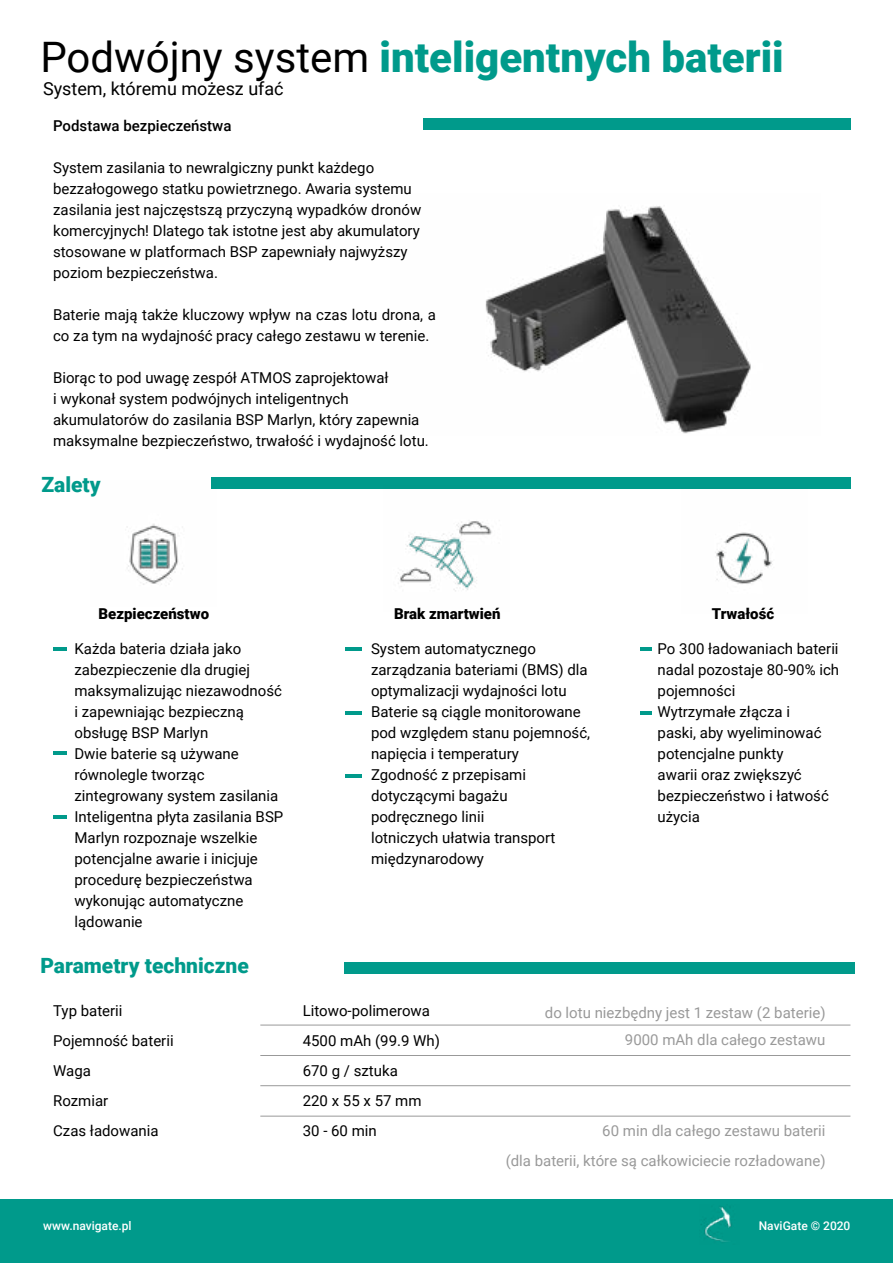
<style>
.page{position:relative;width:893px;height:1263px;background:#fff}
.page>*{position:absolute;margin:0;border:0;box-sizing:border-box;transform-origin:0 0}
.t1{font:900 42px "Roboto";color:#009a8b}
.t2{font:900 21px "Roboto";color:#009a8b}
.t3{font:18px "Roboto";color:#000}
.t4{font:15px/21px "Roboto";color:#000}
.t5{font:15px/30px "Roboto";color:#999;text-align:right}
.t6{font:900 15px "Roboto";color:#000}
.t7{font:500 15px "Roboto";color:#000}
.t8{font:500 12px "Roboto";color:#fff}
.s1{font-weight:400;color:#000}
</style>
<div class="page">
<div style="left:211px;top:477px;width:639px;height:11px;background:#009a8b"></div>
<div style="left:345px;top:963px;width:510px;height:11px;background:#009a8b"></div>
<hr style="left:260px;top:1025px;width:590px;height:1px;background:#999">
<hr style="left:260px;top:1085px;width:590px;height:1px;background:#999">
<hr style="left:260px;top:1055px;width:590px;height:1px;background:#999">
<hr style="left:260px;top:1116px;width:590px;height:1px;background:#999">
<div style="left:0;top:1199px;width:893px;height:64px;background:#009a8b"></div>
<img style="left:701px;top:1207px;width:31px;height:35px">
<img style="left:384px;top:488px;width:126px;height:104px">
<hr style="left:345px;top:648px;width:16px;height:3px;background:#009a8b">
<hr style="left:345px;top:711px;width:16px;height:3px;background:#009a8b">
<hr style="left:345px;top:774px;width:16px;height:4px;background:#009a8b">
<img style="left:681px;top:488px;width:126px;height:96px">
<svg style="left:640px;top:648px;width:12px;height:3px"></svg>
<svg style="left:640px;top:711px;width:12px;height:3px"></svg>
<img style="left:127px;top:488px;width:90px;height:97px">
<hr style="left:53px;top:647px;width:14px;height:3px;background:#009a8b">
<hr style="left:53px;top:751px;width:14px;height:4px;background:#009a8b">
<img style="left:485px;top:206px;width:266px;height:228px">
<hr style="left:53px;top:815px;width:14px;height:4px;background:#009a8b">
<div style="left:423px;top:119px;width:427px;height:11px;background:#009a8b"></div>
<h1 class="t1" style="left:40px;top:28px;width:745px"><span class="s1">Podwójny system</span> inteligentnych baterii</h1>
<p class="t3" style="left:43px;top:76px;width:242px">System, któremu możesz ufać</p>
<p class="t7" style="left:53px;top:115px;width:180px">Podstawa bezpieczeństwa</p>
<p class="t4" style="left:53px;top:156px;width:370px">System zasilania to newralgiczny punkt każdego bezzałogowego statku powietrznego. Awaria systemu zasilania jest najczęstszą przyczyną wypadków dronów komercyjnych! Dlatego tak istotne jest aby akumulatory stosowane w platformach BSP zapewniały najwyższy poziom bezpieczeństwa.</p>
<p class="t4" style="left:53px;top:303px;width:384px">Baterie mają także kluczowy wpływ na czas lotu drona, a co za tym na wydajność pracy całego zestawu w terenie.</p>
<p class="t4" style="left:53px;top:366px;width:377px">Biorąc to pod uwagę zespół ATMOS zaprojektował<br>i wykonał system podwójnych inteligentnych akumulatorów do zasilania BSP Marlyn, który zapewnia maksymalne bezpieczeństwo, trwałość i wydajność lotu.</p>
<h2 class="t2" style="left:41px;top:470px;width:61px">Zalety</h2>
<p class="t6" style="left:99px;top:604px;width:112px">Bezpieczeństwo</p>
<p class="t4" style="left:74px;top:638px;width:210px">Każda bateria działa jako zabezpieczenie dla drugiej maksymalizując niezawodność i zapewniając bezpieczną obsługę BSP Marlyn<br>Dwie baterie są używane równolegle tworząc zintegrowany system zasilania<br>Inteligentna płyta zasilania BSP<br>Marlyn rozpoznaje wszelkie potencjalne awarie i inicjuje procedurę bezpieczeństwa wykonując automatyczne lądowanie</p>
<h2 class="t2" style="left:40px;top:950px;width:210px">Parametry techniczne</h2>
<p class="t6" style="left:394px;top:604px;width:108px">Brak zmartwień</p>
<p class="t4" style="left:371px;top:638px;width:221px">System automatycznego zarządzania bateriami (BMS) dla optymalizacji wydajności lotu<br>Baterie są ciągle monitorowane pod względem stanu pojemność, napięcia i temperatury<br>Zgodność z przepisami dotyczącymi bagażu podręcznego linii<br>lotniczych ułatwia transport międzynarodowy</p>
<p class="t6" style="left:712px;top:604px;width:64px">Trwałość</p>
<p class="t4" style="left:658px;top:638px;width:183px">Po 300 ładowaniach baterii nadal pozostaje 80-90% ich pojemności<br>Wytrzymałe złącza i<br>paski, aby wyeliminować potencjalne punkty<br>awarii oraz zwiększyć bezpieczeństwo i łatwość użycia</p>
<p class="t4" style="left:53px;top:995px;width:122px;line-height:30px">Typ baterii<br>Pojemność baterii<br>Waga<br>Rozmiar<br>Czas ładowania</p>
<p class="t4" style="left:303px;top:995px;width:139px;line-height:30px">Litowo-polimerowa<br>4500 mAh (99.9 Wh)<br>670 g / sztuka<br>220 x 55 x 57 mm<br>30 - 60 min</p>
<p class="t5" style="left:545px;top:997px;width:282px">do lotu niezbędny jest 1 zestaw (2 baterie)</p>
<p class="t5" style="left:625px;top:1024px;width:202px">9000 mAh dla całego zestawu</p>
<p class="t5" style="left:506px;top:1115px;width:321px">60 min dla całego zestawu baterii<br>(dla baterii, które są całkowiciecie rozładowane)</p>
<p class="t8" style="left:43px;top:1217px;width:90px">www.navigate.pl</p>
<p class="t8" style="left:759px;top:1217px;width:93px">NaviGate © 2020</p>
</div>
